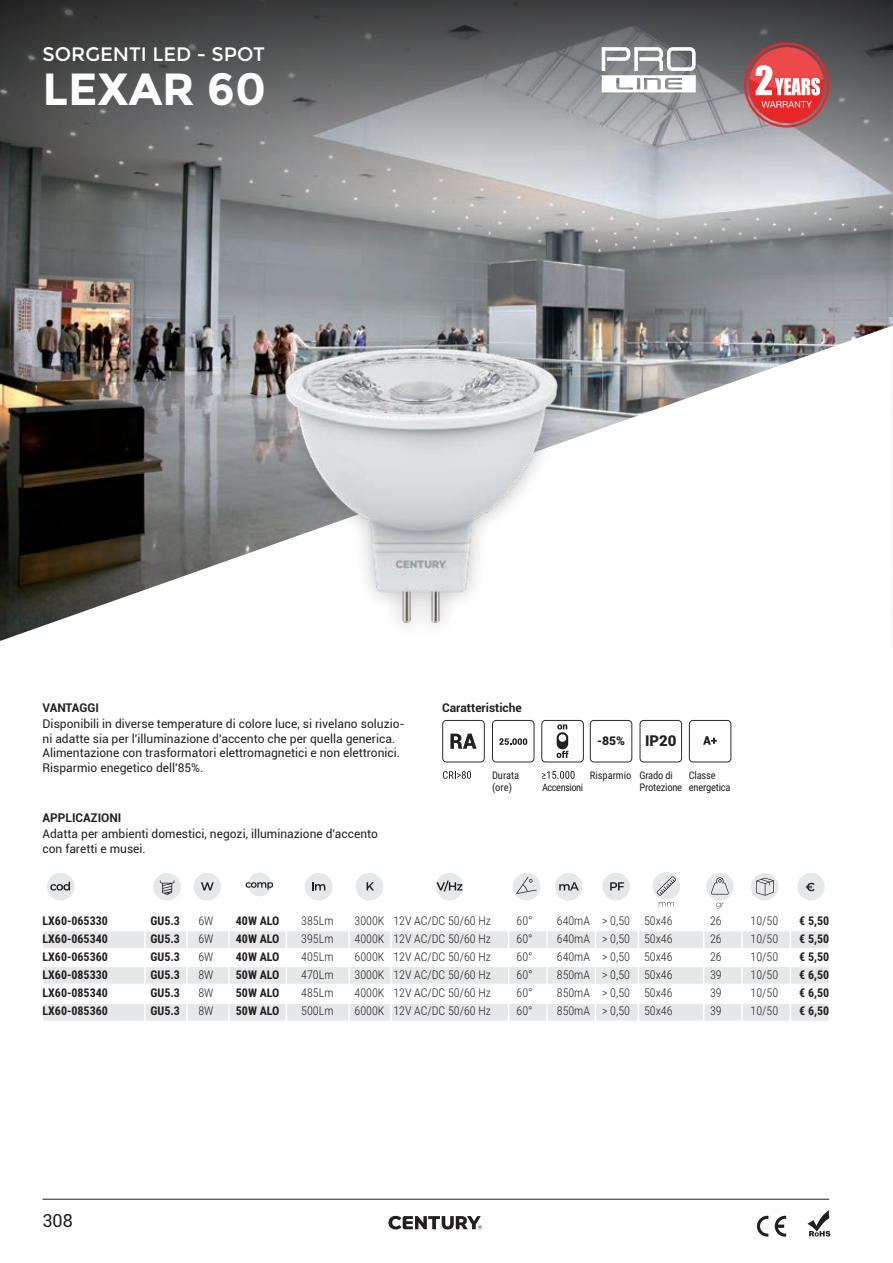
<style>
.page{position:relative;width:893px;height:1263px;background:#fff}
.page>*{position:absolute;margin:0;border:0;box-sizing:border-box;transform-origin:0 0}
.t1{font:700 45px "Montserrat";color:#fff}
.t2{font:19.5px "Montserrat";color:#fff}
.t3{font:18px "Roboto";color:#231f20}
.t4{font:900 15px "Roboto";color:#231f20}
.t5{font:300 12px "Roboto Condensed";color:#231f20}
.t6{font:12px/14.4px "Roboto";color:#231f20}
.t7{font:700 12px "Roboto Condensed";color:#231f20}
.t8{font:700 12px "Roboto";color:#231f20}
.t9{font:900 12px "Roboto";color:#231f20}
.t10{font:10.5px/12.6px "Roboto Condensed";letter-spacing:-.02em;color:#231f20}
.t11{font:10.5px/12.6px "Roboto Condensed";color:#231f20}
.t12{font:10.35px "Roboto Condensed";letter-spacing:-.04em;color:#231f20}
</style>
<div class="page">
<hr style="left:43px;top:1199px;width:786px;height:1px;background:#231f20">
<svg style="left:388px;top:1216px;width:94px;height:13px"></svg>
<svg style="left:757px;top:1216px;width:11px;height:20px"></svg>
<svg style="left:775px;top:1216px;width:11px;height:20px"></svg>
<svg style="left:807px;top:1210px;width:23px;height:26px"></svg>
<img style="left:0;top:249px;width:892px;height:392px">
<img style="left:892px;top:249px;width:1px;height:399px">
<svg style="left:0;top:0;width:893px;height:249px;background:#7b7d7e"></svg>
<div style="left:43px;top:931px;width:786px;height:18px;background:#e6e7e9;border:1px solid #fff"></div>
<div style="left:43px;top:966px;width:786px;height:18px;background:#e6e7e9;border:1px solid #fff"></div>
<div style="left:43px;top:1003px;width:786px;height:18px;background:#e6e7e9;border:1px solid #fff"></div>
<hr style="left:144px;top:915px;width:2px;height:261px;background:#fff">
<hr style="left:186px;top:915px;width:2px;height:261px;background:#fff">
<hr style="left:228px;top:915px;width:2px;height:261px;background:#fff">
<hr style="left:286px;top:915px;width:1px;height:261px;background:#fff">
<hr style="left:348px;top:915px;width:2px;height:261px;background:#fff">
<hr style="left:390px;top:915px;width:2px;height:261px;background:#fff">
<hr style="left:508px;top:915px;width:1px;height:261px;background:#fff">
<hr style="left:546px;top:915px;width:2px;height:261px;background:#fff">
<hr style="left:595px;top:915px;width:1px;height:261px;background:#fff">
<hr style="left:638px;top:915px;width:1px;height:261px;background:#fff">
<hr style="left:703px;top:915px;width:1px;height:261px;background:#fff">
<hr style="left:741px;top:915px;width:2px;height:261px;background:#fff">
<hr style="left:790px;top:915px;width:1px;height:261px;background:#fff">
<div style="left:47px;top:873px;width:28px;height:27px;background:#e6e7e9;border-radius:50%"></div>
<svg style="left:50px;top:882px;width:20px;height:8px"></svg>
<div style="left:193px;top:873px;width:28px;height:27px;background:#e6e7e9;border-radius:50%"></div>
<svg style="left:201px;top:882px;width:13px;height:8px"></svg>
<div style="left:153px;top:873px;width:28px;height:27px;background:#e6e7e9;border-radius:50%"></div>
<svg style="left:160px;top:880px;width:14px;height:15px"></svg>
<div style="left:248px;top:872px;width:23px;height:24px;background:#e6e7e9;border-radius:50%"></div>
<svg style="left:246px;top:882px;width:27px;height:8px"></svg>
<div style="left:305px;top:873px;width:27px;height:27px;background:#e6e7e9;border-radius:50%"></div>
<svg style="left:312px;top:882px;width:13px;height:8px"></svg>
<div style="left:356px;top:873px;width:27px;height:27px;background:#e6e7e9;border-radius:50%"></div>
<svg style="left:367px;top:882px;width:7px;height:8px"></svg>
<div style="left:436px;top:873px;width:27px;height:27px;background:#e6e7e9;border-radius:50%"></div>
<svg style="left:436px;top:880px;width:26px;height:12px"></svg>
<div style="left:513px;top:873px;width:27px;height:27px;background:#e6e7e9;border-radius:50%"></div>
<svg style="left:516px;top:877px;width:21px;height:17px"></svg>
<div style="left:555px;top:873px;width:27px;height:27px;background:#e6e7e9;border-radius:50%"></div>
<svg style="left:559px;top:882px;width:20px;height:8px"></svg>
<div style="left:602px;top:873px;width:28px;height:27px;background:#e6e7e9;border-radius:50%"></div>
<svg style="left:610px;top:882px;width:14px;height:8px"></svg>
<svg style="left:659px;top:902px;width:15px;height:4px"></svg>
<div style="left:652px;top:872px;width:28px;height:28px;background:#e6e7e9;border-radius:50%"></div>
<svg style="left:656px;top:876px;width:20px;height:20px"></svg>
<div style="left:706px;top:873px;width:28px;height:27px;background:#e6e7e9;border-radius:50%"></div>
<svg style="left:716px;top:903px;width:7px;height:5px"></svg>
<svg style="left:711px;top:877px;width:18px;height:17px"></svg>
<div style="left:751px;top:873px;width:27px;height:27px;background:#e6e7e9;border-radius:50%"></div>
<svg style="left:756px;top:878px;width:18px;height:18px"></svg>
<div style="left:797px;top:873px;width:28px;height:27px;background:#e6e7e9;border-radius:50%"></div>
<svg style="left:806px;top:883px;width:9px;height:8px"></svg>
<svg style="left:689px;top:720px;width:42px;height:42px"></svg>
<svg style="left:639px;top:720px;width:43px;height:42px"></svg>
<svg style="left:590px;top:720px;width:42px;height:42px"></svg>
<svg style="left:542px;top:771px;width:33px;height:8px"></svg>
<svg style="left:541px;top:720px;width:43px;height:42px"></svg>
<svg style="left:492px;top:720px;width:42px;height:42px"></svg>
<svg style="left:443px;top:771px;width:28px;height:8px"></svg>
<svg style="left:442px;top:720px;width:43px;height:42px"></svg>
<img style="left:255px;top:325px;width:341px;height:316px">
<svg style="left:744px;top:43px;width:85px;height:85px;background:#ca6364"></svg>
<svg style="left:602px;top:47px;width:94px;height:45px"></svg>
<h2 class="t2" style="left:43px;top:43px;width:224px">SORGENTI LED - SPOT</h2>
<h1 class="t1" style="left:43px;top:62px;width:225px">LEXAR 60</h1>
<p class="t8" style="left:43px;top:701px;width:58px">VANTAGGI</p>
<p class="t8" style="left:442px;top:701px;width:81px">Caratteristiche</p>
<p class="t6" style="left:43px;top:717px;width:364px">Disponibili in diverse temperature di colore luce, si rivelano soluzio&shy;ni adatte sia per l'illuminazione d'accento che per quella generica.<br>Alimentazione con trasformatori elettromagnetici e non elettronici.<br>Risparmio enegetico dell'85%.</p>
<p class="t8" style="left:43px;top:811px;width:80px">APPLICAZIONI</p>
<p class="t6" style="left:43px;top:827px;width:337px">Adatta per ambienti domestici, negozi, illuminazione d'accento con faretti e musei.</p>
<p class="t11" style="left:492px;top:768px;width:29px">Durata (ore)</p>
<p class="t12" style="left:542px;top:780px;width:43px">Accensioni</p>
<p class="t9" style="left:597px;top:732px;width:29px">-85%</p>
<p class="t11" style="left:590px;top:768px;width:43px">Risparmio</p>
<p class="t4" style="left:645px;top:730px;width:33px">IP20</p>
<p class="t10" style="left:639px;top:768px;width:44px">Grado di<br>Protezione</p>
<p class="t10" style="left:689px;top:768px;width:43px">Classe energetica</p>
<p class="t7" style="left:43px;top:913px;width:67px">LX60-065330</p>
<p class="t7" style="left:151px;top:913px;width:31px">GU5.3</p>
<p class="t5" style="left:198px;top:913px;width:17px">6W</p>
<p class="t7" style="left:236px;top:913px;width:45px">40W ALO</p>
<p class="t5" style="left:301px;top:913px;width:34px">385Lm</p>
<p class="t5" style="left:355px;top:913px;width:138px">3000K 12V AC/DC 50/60 Hz</p>
<p class="t5" style="left:517px;top:913px;width:18px">60°</p>
<p class="t5" style="left:557px;top:913px;width:117px">640mA &gt; 0,50 50x46</p>
<p class="t5" style="left:710px;top:913px;width:13px">26</p>
<p class="t5" style="left:751px;top:913px;width:29px">10/50</p>
<p class="t7" style="left:799px;top:913px;width:31px">€ 5,50</p>
<p class="t7" style="left:43px;top:931px;width:67px">LX60-065340</p>
<p class="t7" style="left:151px;top:931px;width:31px">GU5.3</p>
<p class="t5" style="left:198px;top:931px;width:17px">6W</p>
<p class="t7" style="left:236px;top:931px;width:45px">40W ALO</p>
<p class="t5" style="left:301px;top:931px;width:34px">395Lm</p>
<p class="t5" style="left:355px;top:931px;width:138px">4000K 12V AC/DC 50/60 Hz</p>
<p class="t5" style="left:517px;top:931px;width:18px">60°</p>
<p class="t5" style="left:557px;top:931px;width:117px">640mA &gt; 0,50 50x46</p>
<p class="t5" style="left:710px;top:931px;width:13px">26</p>
<p class="t5" style="left:751px;top:931px;width:29px">10/50</p>
<p class="t7" style="left:799px;top:931px;width:31px">€ 5,50</p>
<p class="t7" style="left:43px;top:950px;width:67px">LX60-065360</p>
<p class="t7" style="left:151px;top:950px;width:31px">GU5.3</p>
<p class="t5" style="left:198px;top:950px;width:17px">6W</p>
<p class="t7" style="left:236px;top:950px;width:45px">40W ALO</p>
<p class="t5" style="left:301px;top:950px;width:34px">405Lm</p>
<p class="t5" style="left:355px;top:950px;width:138px">6000K 12V AC/DC 50/60 Hz</p>
<p class="t5" style="left:517px;top:950px;width:18px">60°</p>
<p class="t5" style="left:557px;top:950px;width:117px">640mA &gt; 0,50 50x46</p>
<p class="t5" style="left:710px;top:950px;width:13px">26</p>
<p class="t5" style="left:751px;top:950px;width:29px">10/50</p>
<p class="t7" style="left:799px;top:950px;width:31px">€ 5,50</p>
<p class="t7" style="left:43px;top:968px;width:67px">LX60-085330</p>
<p class="t7" style="left:151px;top:968px;width:31px">GU5.3</p>
<p class="t5" style="left:198px;top:968px;width:17px">8W</p>
<p class="t7" style="left:236px;top:968px;width:45px">50W ALO</p>
<p class="t5" style="left:301px;top:968px;width:34px">470Lm</p>
<p class="t5" style="left:355px;top:968px;width:138px">3000K 12V AC/DC 50/60 Hz</p>
<p class="t5" style="left:517px;top:968px;width:18px">60°</p>
<p class="t5" style="left:557px;top:968px;width:117px">850mA &gt; 0,50 50x46</p>
<p class="t5" style="left:710px;top:968px;width:13px">39</p>
<p class="t5" style="left:751px;top:968px;width:29px">10/50</p>
<p class="t7" style="left:799px;top:968px;width:31px">€ 6,50</p>
<p class="t7" style="left:43px;top:986px;width:67px">LX60-085340</p>
<p class="t7" style="left:151px;top:986px;width:31px">GU5.3</p>
<p class="t5" style="left:198px;top:986px;width:17px">8W</p>
<p class="t7" style="left:236px;top:986px;width:45px">50W ALO</p>
<p class="t5" style="left:301px;top:986px;width:34px">485Lm</p>
<p class="t5" style="left:355px;top:986px;width:138px">4000K 12V AC/DC 50/60 Hz</p>
<p class="t5" style="left:517px;top:986px;width:18px">60°</p>
<p class="t5" style="left:557px;top:986px;width:117px">850mA &gt; 0,50 50x46</p>
<p class="t5" style="left:710px;top:986px;width:13px">39</p>
<p class="t5" style="left:751px;top:986px;width:29px">10/50</p>
<p class="t7" style="left:799px;top:986px;width:31px">€ 6,50</p>
<p class="t7" style="left:43px;top:1004px;width:67px">LX60-085360</p>
<p class="t7" style="left:151px;top:1004px;width:31px">GU5.3</p>
<p class="t5" style="left:198px;top:1004px;width:17px">8W</p>
<p class="t7" style="left:236px;top:1004px;width:45px">50W ALO</p>
<p class="t5" style="left:301px;top:1004px;width:34px">500Lm</p>
<p class="t5" style="left:355px;top:1004px;width:138px">6000K 12V AC/DC 50/60 Hz</p>
<p class="t5" style="left:517px;top:1004px;width:18px">60°</p>
<p class="t5" style="left:557px;top:1004px;width:117px">850mA &gt; 0,50 50x46</p>
<p class="t5" style="left:710px;top:1004px;width:13px">39</p>
<p class="t5" style="left:751px;top:1004px;width:29px">10/50</p>
<p class="t7" style="left:799px;top:1004px;width:31px">€ 6,50</p>
<h3 class="t3" style="left:43px;top:1210px;width:32px">308</h3>
</div>
